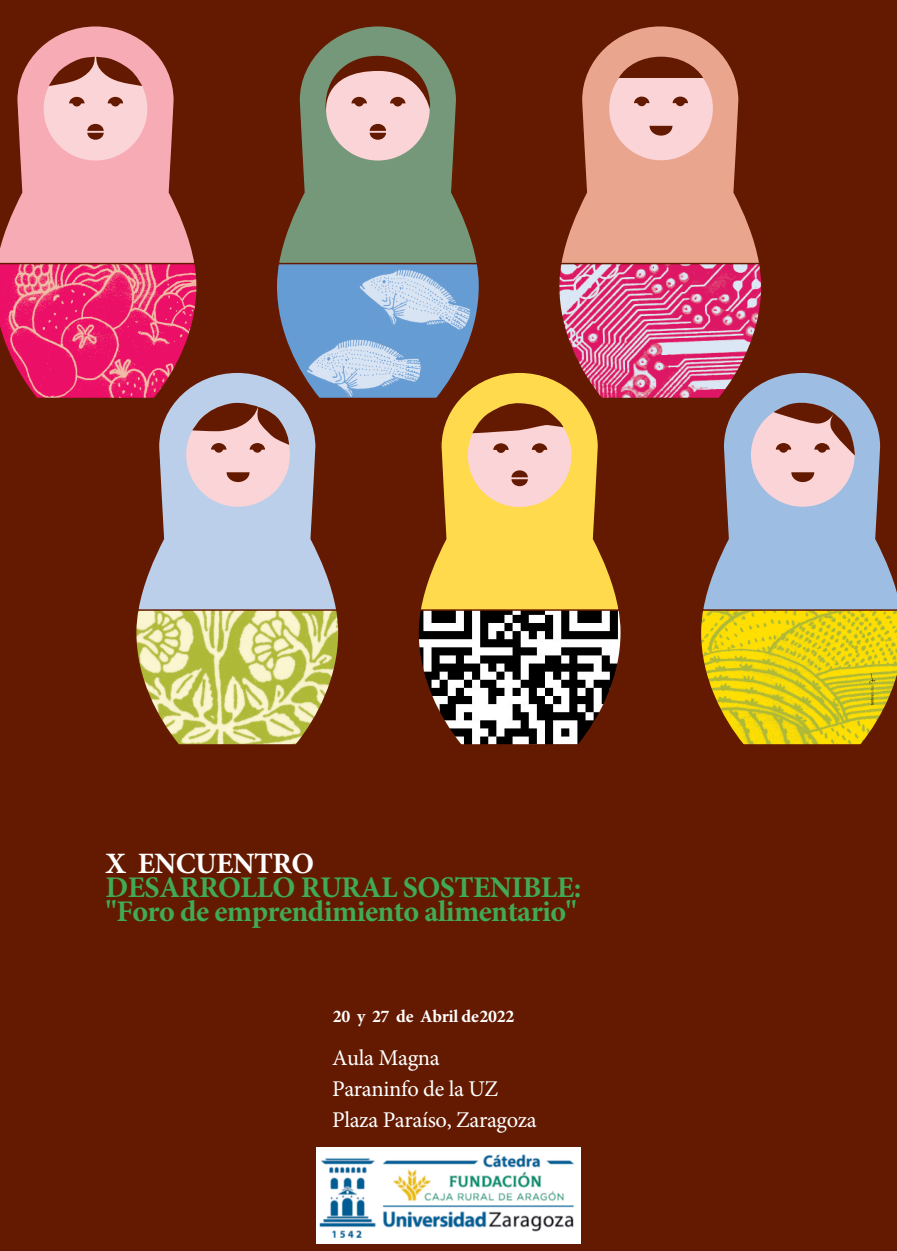
<style>
.page{position:relative;width:897px;height:1251px;background:#fff}
.page>*{position:absolute;margin:0;border:0;box-sizing:border-box;transform-origin:0 0}
.t1{font:700 30px/23.9px "Minion Pro";letter-spacing:-.02em;color:#40aa55}
.t2{font:700 29.56px "Minion Pro";letter-spacing:-.02em;color:#fff}
.t3{font:22.5px/30.7px "Minion Pro";letter-spacing:-.015em;color:#fff}
.t4{font:700 17.88px "Minion Pro";letter-spacing:-.02em;color:#fff}
</style>
<div class="page">
<div style="left:0;top:0;width:896px;height:1251px;background:#641a00"></div>
<svg style="left:277px;top:265px;width:202px;height:133px;background:#82a6ce"></svg>
<svg style="left:278px;top:26px;width:199px;height:239px"></svg>
<div style="left:326px;top:57px;width:103px;height:104px;background:#fbd4d7;border-radius:50%"></div>
<svg style="left:369px;top:124px;width:17px;height:16px"></svg>
<svg style="left:320px;top:51px;width:112px;height:62px"></svg>
<svg style="left:701px;top:611px;width:195px;height:134px;background:#d3bd12"></svg>
<svg style="left:703px;top:373px;width:193px;height:238px"></svg>
<div style="left:751px;top:403px;width:103px;height:104px;background:#fbd4d7;border-radius:50%"></div>
<svg style="left:791px;top:472px;width:23px;height:10px"></svg>
<svg style="left:773px;top:401px;width:81px;height:54px"></svg>
<svg style="left:559px;top:265px;width:204px;height:135px;background:#cf6089"></svg>
<svg style="left:561px;top:26px;width:199px;height:239px"></svg>
<div style="left:609px;top:57px;width:103px;height:103px;background:#fbd4d7;border-radius:50%"></div>
<svg style="left:634px;top:97px;width:15px;height:6px"></svg>
<svg style="left:672px;top:97px;width:16px;height:6px"></svg>
<div style="left:675px;top:97px;width:10px;height:9px;background:#641a00;border-radius:50%"></div>
<div style="left:637px;top:97px;width:9px;height:9px;background:#641a00;border-radius:50%"></div>
<svg style="left:649px;top:126px;width:23px;height:10px"></svg>
<svg style="left:618px;top:57px;width:85px;height:21px;background:#894027"></svg>
<svg style="left:0;top:265px;width:197px;height:133px;background:#e1306a"></svg>
<svg style="left:0;top:26px;width:195px;height:239px"></svg>
<div style="left:44px;top:57px;width:103px;height:104px;background:#fbd4d7;border-radius:50%"></div>
<svg style="left:69px;top:97px;width:15px;height:6px"></svg>
<svg style="left:108px;top:97px;width:15px;height:6px"></svg>
<div style="left:111px;top:97px;width:9px;height:9px;background:#641a00;border-radius:50%"></div>
<div style="left:72px;top:97px;width:9px;height:9px;background:#641a00;border-radius:50%"></div>
<svg style="left:87px;top:124px;width:17px;height:16px"></svg>
<svg style="left:49px;top:57px;width:93px;height:29px"></svg>
<svg style="left:416px;top:371px;width:206px;height:374px"></svg>
<svg style="left:418px;top:371px;width:203px;height:240px"></svg>
<div style="left:468px;top:403px;width:103px;height:104px;background:#fbd4d7;border-radius:50%"></div>
<svg style="left:493px;top:443px;width:15px;height:7px"></svg>
<svg style="left:532px;top:443px;width:15px;height:7px"></svg>
<div style="left:535px;top:444px;width:9px;height:9px;background:#641a00;border-radius:50%"></div>
<div style="left:496px;top:444px;width:9px;height:9px;background:#641a00;border-radius:50%"></div>
<svg style="left:511px;top:470px;width:17px;height:16px"></svg>
<svg style="left:472px;top:403px;width:91px;height:30px;background:#9e612d"></svg>
<svg style="left:134px;top:371px;width:206px;height:374px"></svg>
<svg style="left:136px;top:371px;width:202px;height:240px"></svg>
<div style="left:186px;top:403px;width:104px;height:104px;background:#fbd4d7;border-radius:50%"></div>
<div style="left:253px;top:444px;width:9px;height:9px;background:#641a00;border-radius:50%"></div>
<div style="left:214px;top:444px;width:9px;height:9px;background:#641a00;border-radius:50%"></div>
<svg style="left:226px;top:472px;width:23px;height:10px"></svg>
<svg style="left:192px;top:401px;width:97px;height:49px"></svg>
<svg style="left:868px;top:673px;width:7px;height:32px"></svg>
<img style="left:317px;top:1148px;width:263px;height:95px">
<p class="t2" style="left:105px;top:843px;width:210px">X ENCUENTRO</p>
<p class="t1" style="left:105px;top:875px;width:477px">DESARROLLO RURAL SOSTENIBLE: "Foro de emprendimiento alimentario"</p>
<p class="t4" style="left:333px;top:1003px;width:183px">20 y 27 de Abril de 2022</p>
<p class="t3" style="left:332px;top:1043px;width:206px">Aula Magna<br>Paraninfo de la UZ<br>Plaza Paraíso, Zaragoza</p>
</div>
